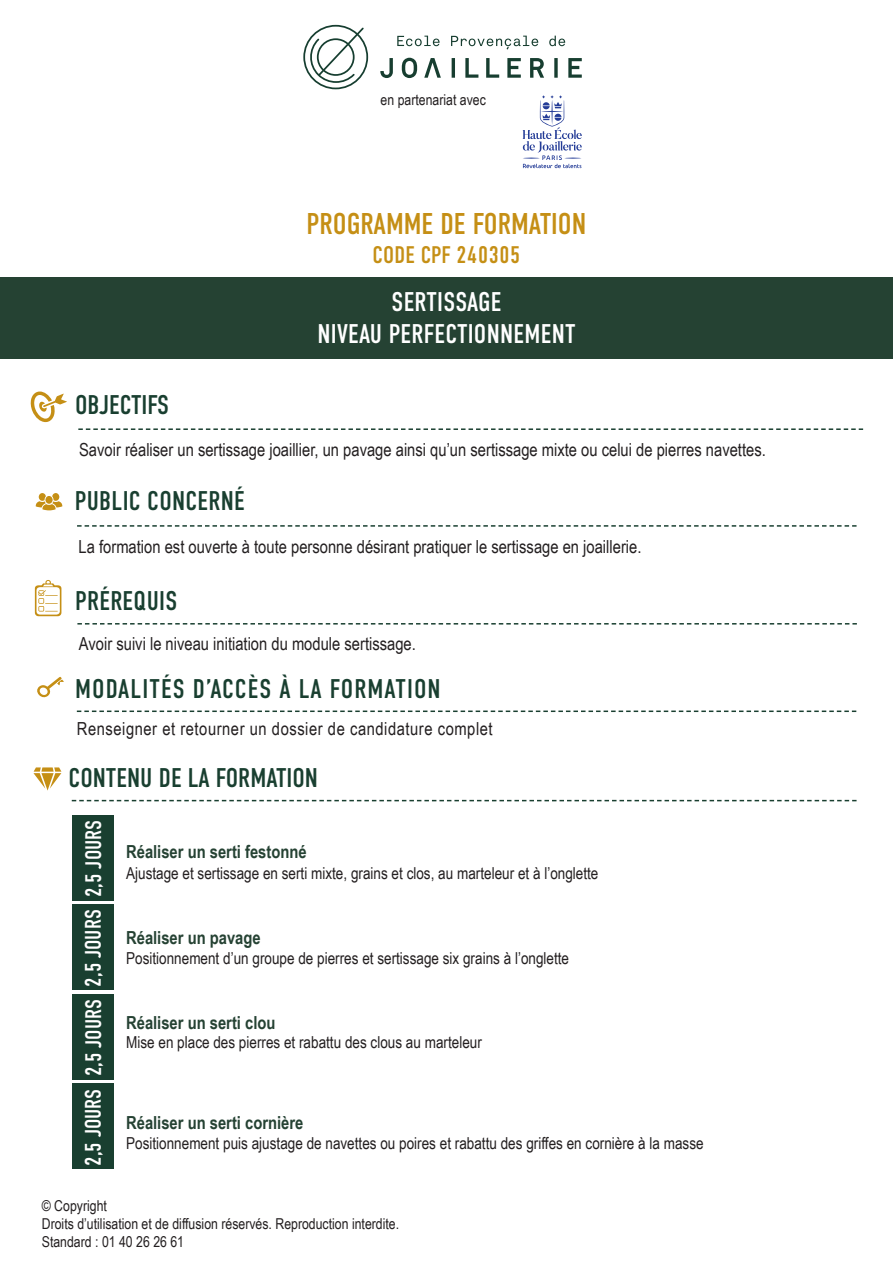
<style>
.page{position:relative;width:893px;height:1263px;background:#fff}
.page>*{position:absolute;margin:0;border:0;box-sizing:border-box;transform-origin:0 0}
.t1{font:30px "DIN Condensed";color:#c58f15}
.t2{font:27px "DIN Condensed";letter-spacing:.01em;color:#193f30}
.t3{font:27px/32.4px "DIN Condensed";letter-spacing:.01em;color:#fff;text-align:center}
.t4{font:27px "DIN Condensed";letter-spacing:.04em;color:#193f30}
.t5{font:24px "DIN Condensed";letter-spacing:.02em;color:#c58f15}
.t6{font:22.5px "DIN Condensed";color:#fff}
.t7{font:18px "Arial Narrow";color:#231f20}
.t8{font:700 18px "Arial Narrow";color:#254233}
.t9{font:18px "Arial Narrow";letter-spacing:.03em;color:#231f20}
.t10{font:16.5px "Arial Narrow";color:#231f20}
.t11{font:15px/18px "Arial Narrow";color:#231f20}
</style>
<div class="page">
<div style="left:0;top:278px;width:893px;height:81px;background:#254233"></div>
<svg style="left:30px;top:391px;width:37px;height:31px"></svg>
<svg style="left:33px;top:767px;width:28px;height:24px"></svg>
<svg style="left:78px;top:428px;width:785px;height:2px"></svg>
<svg style="left:72px;top:800px;width:784px;height:1px"></svg>
<svg style="left:77px;top:525px;width:779px;height:2px"></svg>
<svg style="left:36px;top:493px;width:26px;height:17px"></svg>
<div style="left:45px;top:496px;width:8px;height:8px;background:#c58f15;border-radius:50%"></div>
<svg style="left:77px;top:623px;width:780px;height:1px"></svg>
<svg style="left:35px;top:580px;width:26px;height:36px"></svg>
<svg style="left:397px;top:36px;width:43px;height:10px"></svg>
<svg style="left:451px;top:36px;width:87px;height:14px"></svg>
<svg style="left:549px;top:36px;width:16px;height:10px"></svg>
<svg style="left:380px;top:58px;width:13px;height:20px"></svg>
<svg style="left:402px;top:58px;width:15px;height:20px"></svg>
<svg style="left:424px;top:58px;width:17px;height:20px"></svg>
<svg style="left:465px;top:58px;width:13px;height:20px"></svg>
<svg style="left:452px;top:58px;width:3px;height:20px"></svg>
<svg style="left:554px;top:58px;width:4px;height:20px"></svg>
<svg style="left:486px;top:58px;width:13px;height:20px"></svg>
<svg style="left:530px;top:58px;width:14px;height:20px"></svg>
<svg style="left:568px;top:58px;width:14px;height:20px"></svg>
<svg style="left:507px;top:58px;width:14px;height:20px"></svg>
<svg style="left:303px;top:25px;width:65px;height:64px"></svg>
<svg style="left:523px;top:95px;width:59px;height:73px"></svg>
<svg style="left:77px;top:710px;width:779px;height:2px"></svg>
<svg style="left:37px;top:676px;width:27px;height:22px"></svg>
<div style="left:72px;top:994px;width:42px;height:86px;background:#193f30"></div>
<div style="left:72px;top:904px;width:42px;height:86px;background:#193f30"></div>
<div style="left:72px;top:814px;width:42px;height:86px;background:#193f30"></div>
<div style="left:72px;top:1083px;width:42px;height:86px;background:#193f30"></div>
<p class="t11" style="left:381px;top:90px;width:107px">en partenariat avec</p>
<h2 class="t2" style="left:75px;top:389px;width:96px">OBJECTIFS</h2>
<h1 class="t1" style="left:307px;top:207px;width:281px">PROGRAMME DE FORMATION</h1>
<h3 class="t5" style="left:373px;top:242px;width:149px">CODE CPF 240305</h3>
<h2 class="t3" style="left:317px;top:286px;width:260px">SERTISSAGE<br>NIVEAU PERFECTIONNEMENT</h2>
<p class="t7" style="left:79px;top:436px;width:688px">Savoir réaliser un sertissage joaillier, un pavage ainsi qu’un sertissage mixte ou celui de pierres navettes.</p>
<h2 class="t2" style="left:75px;top:485px;width:171px">PUBLIC CONCERNÉ</h2>
<p class="t7" style="left:79px;top:533px;width:564px">La formation est ouverte à toute personne désirant pratiquer le sertissage en joaillerie.</p>
<h2 class="t2" style="left:75px;top:585px;width:104px">PRÉREQUIS</h2>
<p class="t7" style="left:79px;top:630px;width:338px">Avoir suivi le niveau initiation du module sertissage.</p>
<h2 class="t4" style="left:75px;top:673px;width:367px">MODALITÉS D’ACCÈS À LA FORMATION</h2>
<p class="t9" style="left:77px;top:716px;width:417px">Renseigner et retourner un dossier de candidature complet</p>
<h2 class="t2" style="left:69px;top:763px;width:251px">CONTENU DE LA FORMATION</h2>
<h3 class="t6" style="left:81px;top:1076px;width:258px;rotate:-90deg">2,5 JOURS 2,5 JOURS 2,5 JOURS</h3>
<h3 class="t6" style="left:80px;top:1166px;width:79px;rotate:-90deg">2,5 JOURS</h3>
<p class="t8" style="left:126px;top:837px;width:182px">Réaliser un serti festonné</p>
<p class="t10" style="left:126px;top:861px;width:474px">Ajustage et sertissage en serti mixte, grains et clos, au marteleur et à l’onglette</p>
<p class="t8" style="left:126px;top:924px;width:136px">Réaliser un pavage</p>
<p class="t10" style="left:126px;top:946px;width:444px">Positionnement d’un groupe de pierres et sertissage six grains à l’onglette</p>
<p class="t8" style="left:126px;top:1008px;width:151px">Réaliser un serti clou</p>
<p class="t10" style="left:126px;top:1030px;width:357px">Mise en place des pierres et rabattu des clous au marteleur</p>
<p class="t8" style="left:126px;top:1109px;width:179px">Réaliser un serti cornière</p>
<p class="t10" style="left:126px;top:1131px;width:579px">Positionnement puis ajustage de navettes ou poires et rabattu des griffes en cornière à la masse</p>
<p class="t11" style="left:42px;top:1196px;width:359px">© Copyright<br>Droits d’utilisation et de diffusion réservés. Reproduction interdite.<br>Standard : 01 40 26 26 61</p>
</div>
